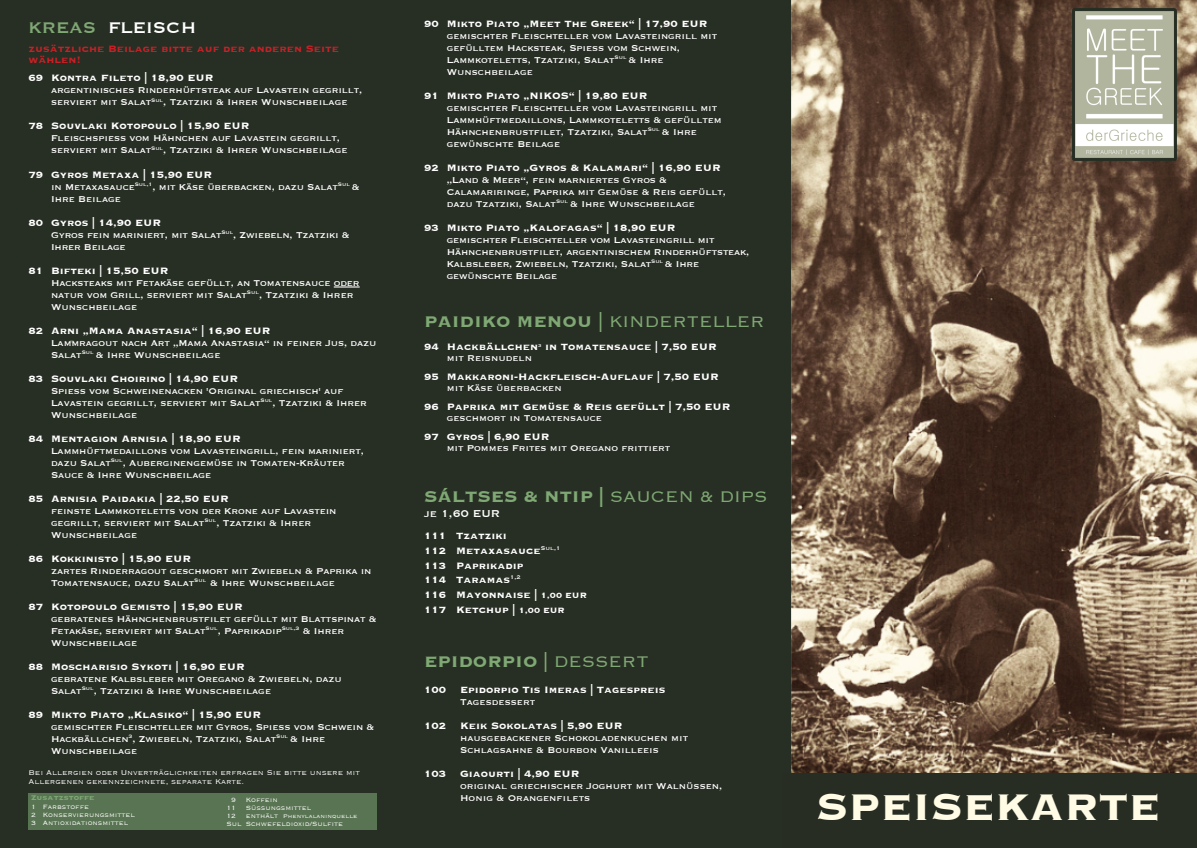
<style>
.page{position:relative;width:1197px;height:848px;background:#fff}
.page>*{position:absolute;margin:0;border:0;box-sizing:border-box;transform-origin:0 0}
.t1{font:700 48px "Copperplate";color:#fffbe4}
.t2{font:700 20px "Copperplate";color:#7fa874}
.t3{font:20px "Copperplate";color:#fff}
.t4{font:13px "Copperplate";color:#fff}
.t5{font:700 12px/14.7px "Copperplate";color:#fff}
.t6{font:700 12px/11px "Copperplate";color:#c92027}
.t7{font:11px/12px "Copperplate";letter-spacing:-.01em;color:#fff}
.t8{font:300 9px/9px "Copperplate";color:#fff}
.t9{font:700 9px "Copperplate";color:#7fa976}
.t10{font:300 8px/8px "Copperplate";color:#fff}
.t11{font:300 7px "Copperplate";color:#fff}
.s1{color:#7fa874}
.s2{font-weight:400}
.s3{font-weight:300}
.s4{font-size:10px}
.s5{font-size:8px}
</style>
<div class="page">
<div style="left:0;top:0;width:1196px;height:848px;background:#272e23"></div>
<svg style="left:334px;top:286px;width:26px;height:2px"></svg>
<div style="left:28px;top:793px;width:349px;height:36px;background:#597452"></div>
<img style="left:790px;top:0;width:406px;height:773px">
<div style="left:782px;top:773px;width:414px;height:74px;background:#272d23"></div>
<img style="left:1072px;top:8px;width:104px;height:153px">
<h2 class="t3" style="left:28px;top:18px;width:169px"><span class="s1">KREAS</span> FLEISCH</h2>
<p class="t6" style="left:28px;top:44px;width:312px">zusätzliche Beilage bitte auf der anderen Seite wählen!</p>
<p class="t5" style="left:28px;top:71px;width:186px">69 Kontra Fileto | 18,90 EUR</p>
<p class="t7" style="left:51px;top:85px;width:313px">argentinisches Rinderhüftsteak auf Lavastein gegrillt, serviert mit Salat<sup>Sul</sup>, Tzatziki &amp; Ihrer Wunschbeilage</p>
<p class="t5" style="left:28px;top:119px;width:222px">78 Souvlaki Kotopoulo | 15,90 EUR</p>
<p class="t7" style="left:51px;top:133px;width:298px">Fleischspieß vom Hähnchen auf Lavastein gegrillt, serviert mit Salat<sup>Sul</sup>, Tzatziki &amp; Ihrer Wunschbeilage</p>
<p class="t5" style="left:28px;top:167px;width:185px">79 Gyros Metaxa | 15,90 EUR</p>
<p class="t7" style="left:51px;top:181px;width:310px">in Metaxasauce<sup>Sul,1</sup>, mit Käse überbacken, dazu Salat<sup>Sul</sup> &amp;<br>Ihre Beilage</p>
<p class="t5" style="left:28px;top:215px;width:134px">80 Gyros | 14,90 EUR</p>
<p class="t7" style="left:51px;top:229px;width:300px">Gyros fein mariniert, mit Salat<sup>Sul</sup>, Zwiebeln, Tzatziki &amp;<br>Ihrer Beilage</p>
<p class="t5" style="left:28px;top:263px;width:141px">81 Bifteki | 15,50 EUR</p>
<p class="t7" style="left:51px;top:277px;width:310px">Hacksteaks mit Fetakäse gefüllt, an Tomatensauce oder natur vom Grill, serviert mit Salat<sup>Sul</sup>, Tzatziki &amp; Ihrer<br>Wunschbeilage</p>
<p class="t5" style="left:28px;top:323px;width:243px">82 Arni „Mama Anastasia“ | 16,90 EUR</p>
<p class="t7" style="left:51px;top:337px;width:327px">Lammragout nach Art „Mama Anastasia“ in feiner Jus, dazu<br>Salat<sup>Sul</sup> &amp; Ihre Wunschbeilage</p>
<p class="t5" style="left:28px;top:371px;width:211px">83 Souvlaki Choirino | 14,90 EUR</p>
<p class="t7" style="left:51px;top:385px;width:317px">Spieß vom Schweinenacken 'Original griechisch' auf<br>Lavastein gegrillt, serviert mit Salat<sup>Sul</sup>, Tzatziki &amp; Ihrer<br>Wunschbeilage</p>
<p class="t5" style="left:28px;top:431px;width:214px">84 Mentagion Arnisia | 18,90 EUR</p>
<p class="t7" style="left:51px;top:445px;width:314px">Lammhüftmedaillons vom Lavasteingrill, fein mariniert, dazu Salat<sup>Sul</sup>, Auberginengemüse in Tomaten-Kräuter<br>Sauce &amp; Ihre Wunschbeilage</p>
<p class="t5" style="left:28px;top:491px;width:202px">85 Arnisia Paidakia | 22,50 EUR</p>
<p class="t7" style="left:51px;top:505px;width:287px">feinste Lammkoteletts von der Krone auf Lavastein gegrillt, serviert mit Salat<sup>Sul</sup>, Tzatziki &amp; Ihrer<br>Wunschbeilage</p>
<p class="t5" style="left:28px;top:551px;width:164px">86 Kokkinisto | 15,90 EUR</p>
<p class="t7" style="left:51px;top:565px;width:322px">zartes Rinderragout geschmort mit Zwiebeln &amp; Paprika in<br>Tomatensauce, dazu Salat<sup>Sul</sup> &amp; Ihre Wunschbeilage</p>
<p class="t5" style="left:28px;top:599px;width:216px">87 Kotopoulo Gemisto | 15,90 EUR</p>
<p class="t7" style="left:51px;top:613px;width:327px">gebratenes Hähnchenbrustfilet gefüllt mit Blattspinat &amp;<br>Fetakäse, serviert mit Salat<sup>Sul</sup>, Paprikadip<sup>Sul,3</sup> &amp; Ihrer<br>Wunschbeilage</p>
<p class="t5" style="left:28px;top:659px;width:218px">88 Moscharisio Sykoti | 16,90 EUR</p>
<p class="t7" style="left:51px;top:673px;width:292px">gebratene Kalbsleber mit Oregano &amp; Zwiebeln, dazu<br>Salat<sup>Sul</sup>, Tzatziki &amp; Ihre Wunschbeilage</p>
<p class="t5" style="left:28px;top:707px;width:234px">89 Mikto Piato „Klasiko“ | 15,90 EUR</p>
<p class="t7" style="left:51px;top:721px;width:325px">gemischter Fleischteller mit Gyros, Spieß vom Schwein &amp;<br>Hackbällchen<sup>3</sup>, Zwiebeln, Tzatziki, Salat<sup>Sul</sup> &amp; Ihre<br>Wunschbeilage</p>
<p class="t8" style="left:28px;top:767px;width:333px">Bei Allergien oder Unverträglichkeiten erfragen Sie bitte unsere mit<br>Allergenen gekennzeichnete, separate Karte.</p>
<p class="t5" style="left:424px;top:16px;width:285px">90 Mikto Piato „Meet The Greek“ | 17,90 EUR</p>
<p class="t7" style="left:446px;top:30px;width:272px">gemischter Fleischteller vom Lavasteingrill mit gefülltem Hacksteak, Spieß vom Schwein, Lammkoteletts, Tzatziki, Salat<sup>Sul</sup> &amp; Ihre Wunschbeilage</p>
<p class="t5" style="left:424px;top:88px;width:225px">91 Mikto Piato „NIKOS“ | 19,80 EUR</p>
<p class="t7" style="left:446px;top:102px;width:276px">gemischter Fleischteller vom Lavasteingrill mit Lammhüftmedaillons, Lammkoteletts &amp; gefülltem Hähnchenbrustfilet, Tzatziki, Salat<sup>Sul</sup> &amp; Ihre gewünschte Beilage</p>
<p class="t5" style="left:424px;top:160px;width:298px">92 Mikto Piato „Gyros &amp; Kalamari“ | 16,90 EUR</p>
<p class="t7" style="left:446px;top:174px;width:281px">„Land &amp; Meer“, fein marniertes Gyros &amp;<br>Calamariringe, Paprika mit Gemüse &amp; Reis gefüllt, dazu Tzatziki, Salat<sup>Sul</sup> &amp; Ihre Wunschbeilage</p>
<p class="t5" style="left:424px;top:220px;width:253px">93 Mikto Piato „Kalofagas“ | 18,90 EUR</p>
<p class="t7" style="left:446px;top:234px;width:304px">gemischter Fleischteller vom Lavasteingrill mit Hähnchenbrustfilet, argentinischem Rinderhüftsteak, Kalbsleber, Zwiebeln, Tzatziki, Salat<sup>Sul</sup> &amp; Ihre gewünschte Beilage</p>
<h2 class="t2" style="left:424px;top:312px;width:342px">PAIDIKO MENOU <span class="s2">|</span> <span class="s3">KINDERTELLER</span></h2>
<p class="t5" style="left:424px;top:340px;width:294px">94 Hackbällchen<sup>3</sup> in Tomatensauce | 7,50 EUR</p>
<p class="t7" style="left:446px;top:352px;width:87px">mit Reisnudeln</p>
<p class="t5" style="left:424px;top:370px;width:296px">95 Makkaroni-Hackfleisch-Auflauf | 7,50 EUR</p>
<p class="t7" style="left:446px;top:382px;width:116px">mit Käse überbacken</p>
<p class="t5" style="left:424px;top:400px;width:308px">96 Paprika mit Gemüse &amp; Reis gefüllt | 7,50 EUR</p>
<p class="t7" style="left:446px;top:412px;width:157px">geschmort in Tomatensauce</p>
<p class="t5" style="left:424px;top:430px;width:127px">97 Gyros | 6,90 EUR</p>
<p class="t7" style="left:446px;top:442px;width:225px">mit Pommes Frites mit Oregano frittiert</p>
<h2 class="t2" style="left:424px;top:486px;width:345px">SÁLTSES &amp; NTIP | <span class="s3">SAUCEN &amp; DIPS</span></h2>
<p class="t4" style="left:424px;top:507px;width:78px">je 1,60 EUR</p>
<p class="t5" style="left:424px;top:528px;width:164px">111 Tzatziki<br>112 Metaxasauce<sup>Sul,1<br></sup>113 Paprikadip<br>114 Taramas<sup>1,2<br></sup>116 Mayonnaise | <span class="s4">1,00 EUR<br></span>117 Ketchup | <span class="s4">1,00 EUR</span></p>
<h2 class="t2" style="left:424px;top:651px;width:226px">EPIDORPIO <span class="s2">|</span> <span class="s3">DESSERT</span></h2>
<p class="t5" style="left:424px;top:682px;width:243px">100 Epidorpio Tis Imeras | Tagespreis</p>
<p class="t7" style="left:460px;top:696px;width:77px">Tagesdessert</p>
<p class="t5" style="left:424px;top:718px;width:200px">102 Keik Sokolatas | 5,90 EUR</p>
<p class="t7" style="left:460px;top:732px;width:229px">hausgebackener Schokoladenkuchen mit<br>Schlagsahne &amp; Bourbon Vanilleeis</p>
<p class="t5" style="left:424px;top:766px;width:157px">103 Giaourti | 4,90 EUR</p>
<p class="t7" style="left:460px;top:780px;width:264px">original griechischer Joghurt mit Walnüssen,</p>
<p class="t9" style="left:31px;top:793px;width:65px">Zusatzstoffe</p>
<p class="t7" style="left:460px;top:792px;width:132px">Honig &amp; Orangenfilets</p>
<p class="t10" style="left:31px;top:803px;width:105px">1 Farbstoffe<br>2 Konservierungsmittel<br>3 Antioxidationsmittel</p>
<p class="t10" style="left:226px;top:796px;width:86px;text-indent:5px">9 Koffein<br>11 Süßungsmittel</p>
<p class="t11" style="left:226px;top:813px;width:133px"><span class="s5">12 enthält</span> Phenylalaninquelle</p>
<p class="t10" style="left:226px;top:820px;width:118px">Sul Schwefeldioxid/Sulfite</p>
<h1 class="t1" style="left:816px;top:783px;width:346px">SPEISEKARTE</h1>
</div>
